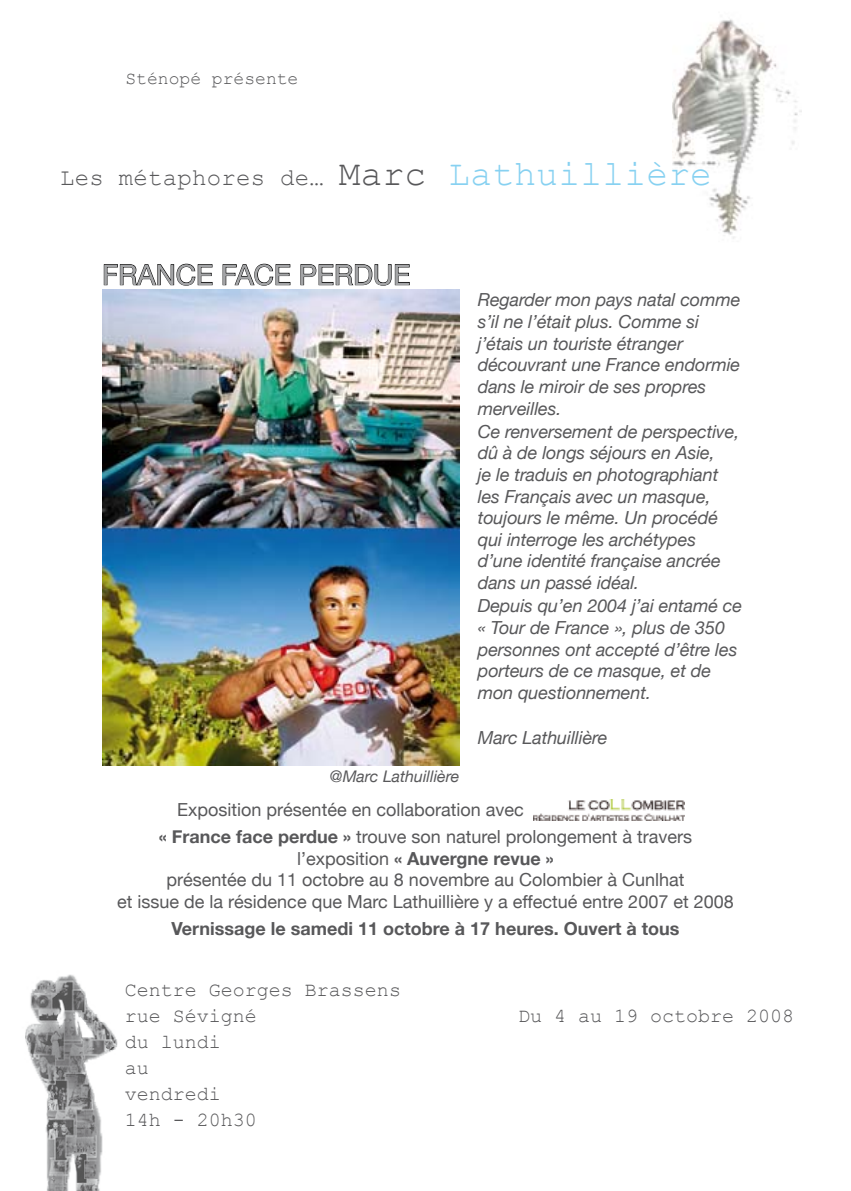
<style>
.page{position:relative;width:851px;height:1191px;background:#fff}
.page>*{position:absolute;margin:0;border:0;box-sizing:border-box;transform-origin:0 0}
.t1{font:28px "Helvetica Neue";color:#a3a4a6}
.t2{font:24px "Courier New";letter-spacing:.01em;color:#58585a}
.t3{font:20px/26px "Courier New";color:#58585a}
.t4{font:italic 18px/21.6px "Helvetica Neue";letter-spacing:-.005em;color:#58585a}
.t5{font:18px/21.6px "Helvetica Neue";color:#58585a}
.t6{font:700 18px "Helvetica Neue";color:#58585a}
.t7{font:18px "Courier New";color:#58585a}
.t8{font:italic 16px "Helvetica Neue";color:#58585a}
.s1{font-size:36px}
.s2{font-size:36px;color:#87d1f1}
.s3{font-weight:700}
</style>
<div class="page">
<img style="left:25px;top:974px;width:93px;height:217px">
<img style="left:672px;top:19px;width:129px;height:220px">
<svg style="left:103px;top:263px;width:110px;height:23px"></svg>
<svg style="left:222px;top:263px;width:69px;height:23px"></svg>
<svg style="left:300px;top:264px;width:110px;height:22px"></svg>
<img style="left:102px;top:289px;width:357px;height:476px">
<img style="left:533px;top:799px;width:151px;height:21px">
<p class="t7" style="left:125px;top:67px;width:174px">Sténopé présente</p>
<h2 class="t2" style="left:60px;top:163px;width:653px">Les métaphores de… <span class="s1">Marc</span> <span class="s2">Lathuillière</span></h2>
<h1 class="t1" style="left:102px;top:258px;width:309px">FRANCE FACE PERDUE</h1>
<p class="t4" style="left:477px;top:289px;width:264px">Regarder mon pays natal comme s’il ne l’était plus. Comme si j’étais un touriste étranger découvrant une France endormie dans le miroir de ses propres merveilles.</p>
<p class="t4" style="left:477px;top:420px;width:263px">Ce renversement de perspective, dû à de longs séjours en Asie,<br>je le traduis en photographiant les Français avec un masque, toujours le même. Un procédé qui interroge les archétypes d’une identité française ancrée dans un passé idéal.</p>
<p class="t4" style="left:477px;top:595px;width:266px">Depuis qu’en 2004 j’ai entamé ce « Tour de France », plus de 350 personnes ont accepté d’être les porteurs de ce masque, et de mon questionnement.</p>
<p class="t4" style="left:477px;top:726px;width:131px">Marc Lathuillière</p>
<p class="t8" style="left:330px;top:766px;width:131px">@Marc Lathuillière</p>
<p class="t5" style="left:159px;top:795px;width:535px;line-height:27.2px;text-indent:18px">Exposition présentée en collaboration avec<br><span class="s3">« France face perdue »</span> trouve son naturel prolongement à travers</p>
<p class="t5" style="left:117px;top:847px;width:618px;text-align:center">l’exposition <span class="s3">« Auvergne revue »<br></span>présentée du 11 octobre au 8 novembre au Colombier à Cunlhat<br>et issue de la résidence que Marc Lathuillière y a effectué entre 2007 et 2008</p>
<p class="t6" style="left:171px;top:917px;width:509px">Vernissage le samedi 11 octobre à 17 heures. Ouvert à tous</p>
<p class="t3" style="left:125px;top:976px;width:278px">Centre Georges Brassens rue Sévigné<br>du lundi<br>au<br>vendredi<br>14h - 20h30</p>
<p class="t3" style="left:518px;top:1001px;width:278px">Du 4 au 19 octobre 2008</p>
</div>
